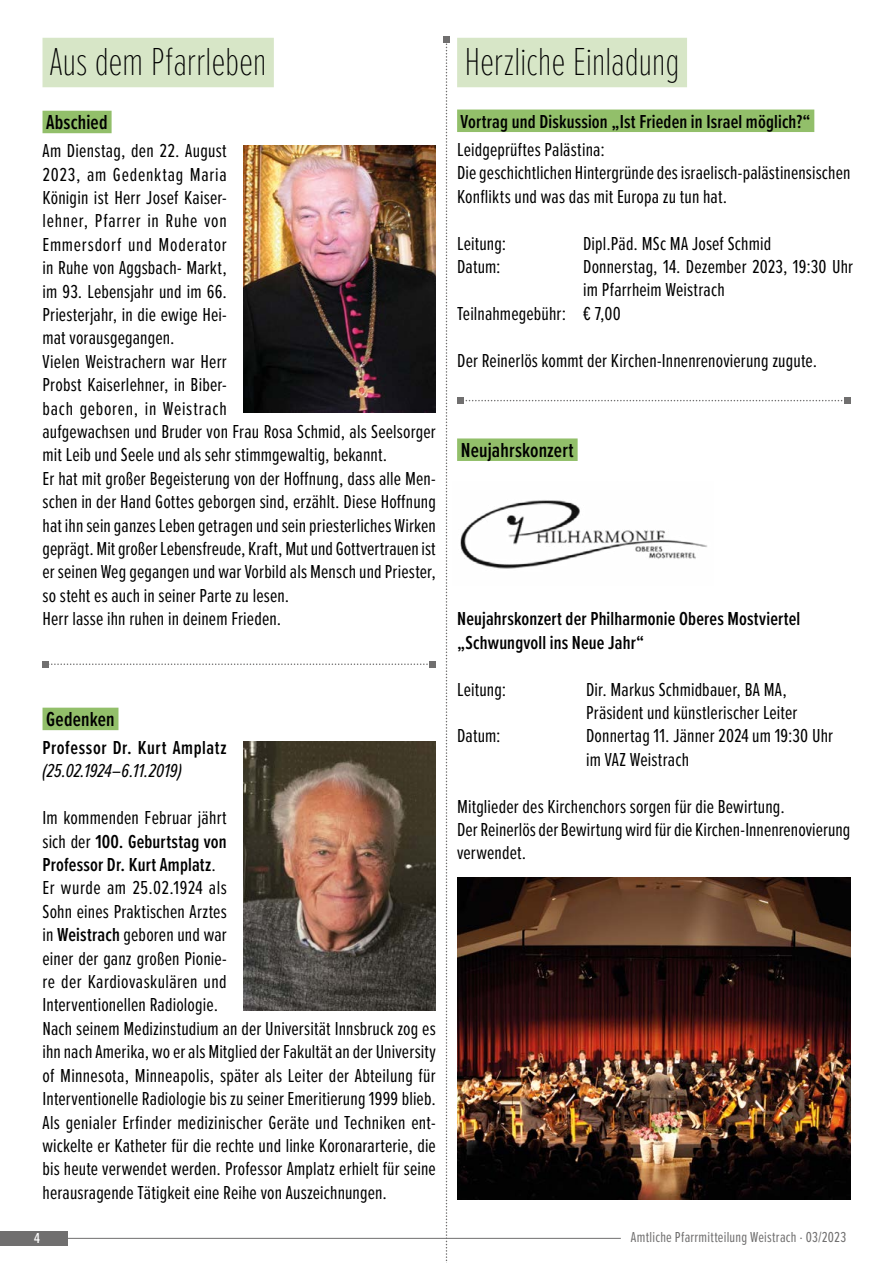
<style>
.page{position:relative;width:893px;height:1263px;background:#fff}
.page>*{position:absolute;margin:0;border:0;box-sizing:border-box;transform-origin:0 0}
.t1{font:100 40.5px "Proxima Nova Ex Cn";letter-spacing:-.01em;color:#000}
.t2{font:600 21px "Proxima Nova Ex Cn";letter-spacing:.01em;color:#000}
.t3{font:19.5px/23.4px "Proxima Nova Ex Cn";letter-spacing:.01em;color:#000}
.t4{font:600 19.5px/23.4px "Proxima Nova Ex Cn";letter-spacing:.01em;color:#000}
.t5{font:600 19.5px "Proxima Nova Ex Cn";letter-spacing:.03em;color:#000}
.t6{font:italic 19.5px "Proxima Nova Ex Cn";letter-spacing:-.005em;color:#000}
.t7{font:15px "Proxima Nova Ex Cn";letter-spacing:.015em;color:#706f6f}
.t8{font:500 15px "Proxima Nova Ex Cn";color:#fff}
.s1{font-weight:600}
</style>
<div class="page">
<svg style="left:443px;top:36px;width:6px;height:1227px"></svg>
<svg style="left:43px;top:661px;width:393px;height:6px"></svg>
<svg style="left:457px;top:398px;width:393px;height:6px"></svg>
<div style="left:43px;top:111px;width:69px;height:22px;background:#92bf6a"></div>
<div style="left:457px;top:110px;width:357px;height:22px;background:#92bf6a"></div>
<div style="left:457px;top:438px;width:121px;height:23px;background:#92bf6a"></div>
<div style="left:43px;top:708px;width:75px;height:22px;background:#92bf6a"></div>
<img style="left:244px;top:146px;width:192px;height:266px">
<img style="left:244px;top:741px;width:192px;height:270px">
<div style="left:43px;top:38px;width:231px;height:49px;background:#d7e6c7"></div>
<div style="left:457px;top:38px;width:230px;height:49px;background:#d7e6c7"></div>
<img style="left:460px;top:500px;width:248px;height:69px">
<img style="left:457px;top:877px;width:393px;height:322px">
<hr style="left:0;top:1238px;width:621px;height:1px;background:#706f6f">
<div style="left:0;top:1231px;width:68px;height:15px;background:#706f6f"></div>
<h1 class="t1" style="left:50px;top:32px;width:218px">Aus dem Pfarrleben</h1>
<h1 class="t1" style="left:464px;top:32px;width:217px">Herzliche Einladung</h1>
<p class="t2" style="left:46px;top:107px;width:63px">Abschied</p>
<p class="t3" style="left:43px;top:138px;width:395px">Am Dienstag, den 22. August<br>2023, am Gedenktag Maria<br>Königin ist Herr Josef Kaiser-<br>lehner, Pfarrer in Ruhe von<br>Emmersdorf und Moderator<br>in Ruhe von Aggsbach- Markt,<br>im 93. Lebensjahr und im 66.<br>Priesterjahr, in die ewige Hei-<br>mat vorausgegangen.<br>Vielen Weistrachern war Herr<br>Probst Kaiserlehner, in Biber-<br>bach geboren, in Weistrach<br>aufgewachsen und Bruder von Frau Rosa Schmid, als Seelsorger mit Leib und Seele und als sehr stimmgewaltig, bekannt.<br>Er hat mit großer Begeisterung von der Hoffnung, dass alle Men&shy;schen in der Hand Gottes geborgen sind, erzählt. Diese Hoffnung hat ihn sein ganzes Leben getragen und sein priesterliches Wirken geprägt. Mit großer Lebensfreude, Kraft, Mut und Gottvertrauen ist er seinen Weg gegangen und war Vorbild als Mensch und Priester, so steht es auch in seiner Parte zu lesen.<br>Herr lasse ihn ruhen in deinem Frieden.</p>
<p class="t2" style="left:46px;top:704px;width:70px">Gedenken</p>
<p class="t5" style="left:43px;top:733px;width:186px">Professor Dr. Kurt Amplatz</p>
<p class="t6" style="left:43px;top:757px;width:141px">(25.02.1924–6.11.2019)</p>
<p class="t3" style="left:43px;top:805px;width:395px">Im kommenden Februar jährt<br>sich der <span class="s1">100. Geburtstag von<br>Professor Dr. Kurt Amplatz</span>.<br>Er wurde am 25.02.1924 als<br>Sohn eines Praktischen Arztes<br>in <span class="s1">Weistrach</span> geboren und war<br>einer der ganz großen Pionie-<br>re der Kardiovaskulären und<br>Interventionellen Radiologie.<br>Nach seinem Medizinstudium an der Universität Innsbruck zog es ihn nach Amerika, wo er als Mitglied der Fakultät an der University of Minnesota, Minneapolis, später als Leiter der Abteilung für Interventionelle Radiologie bis zu seiner Emeritierung 1999 blieb.<br>Als genialer Erfinder medizinischer Geräte und Techniken ent&shy;wickelte er Katheter für die rechte und linke Koronararterie, die bis heute verwendet werden. Professor Amplatz erhielt für seine herausragende Tätigkeit eine Reihe von Auszeichnungen.</p>
<p class="t4" style="left:461px;top:110px;width:352px">Vortrag und Diskussion „Ist Frieden in Israel möglich?“</p>
<p class="t3" style="left:457px;top:137px;width:395px">Leidgeprüftes Palästina:<br>Die geschichtlichen Hintergründe des israelisch-palästinensischen<br>Konflikts und was das mit Europa zu tun hat.</p>
<p class="t3" style="left:457px;top:231px;width:51px">Leitung:</p>
<p class="t3" style="left:583px;top:231px;width:190px">Dipl.Päd. MSc MA Josef Schmid</p>
<p class="t3" style="left:457px;top:254px;width:45px">Datum:</p>
<p class="t3" style="left:583px;top:254px;width:271px">Donnerstag, 14. Dezember 2023, 19:30 Uhr</p>
<p class="t3" style="left:583px;top:277px;width:143px">im Pfarrheim Weistrach</p>
<p class="t3" style="left:457px;top:301px;width:165px">Teilnahmegebühr: € 7,00</p>
<p class="t3" style="left:457px;top:348px;width:361px">Der Reinerlös kommt der Kirchen-Innenrenovierung zugute.</p>
<p class="t2" style="left:461px;top:435px;width:114px">Neujahrskonzert</p>
<p class="t4" style="left:457px;top:607px;width:345px">Neujahrskonzert der Philharmonie Oberes Mostviertel „Schwungvoll ins Neue Jahr“</p>
<p class="t3" style="left:457px;top:676px;width:51px">Leitung:</p>
<p class="t3" style="left:586px;top:676px;width:213px">Dir. Markus Schmidbauer, BA MA,<br>Präsident und künstlerischer Leiter</p>
<p class="t3" style="left:457px;top:723px;width:45px">Datum:</p>
<p class="t3" style="left:586px;top:723px;width:248px">Donnertag 11. Jänner 2024 um 19:30 Uhr im VAZ Weistrach</p>
<p class="t3" style="left:457px;top:793px;width:395px">Mitglieder des Kirchenchors sorgen für die Bewirtung.<br>Der Reinerlös der Bewirtung wird für die Kirchen-Innenrenovierung verwendet.</p>
<p class="t8" style="left:34px;top:1227px;width:7px">4</p>
<p class="t7" style="left:631px;top:1226px;width:217px">Amtliche Pfarrmitteilung Weistrach ⋅ 03/2023</p>
</div>
